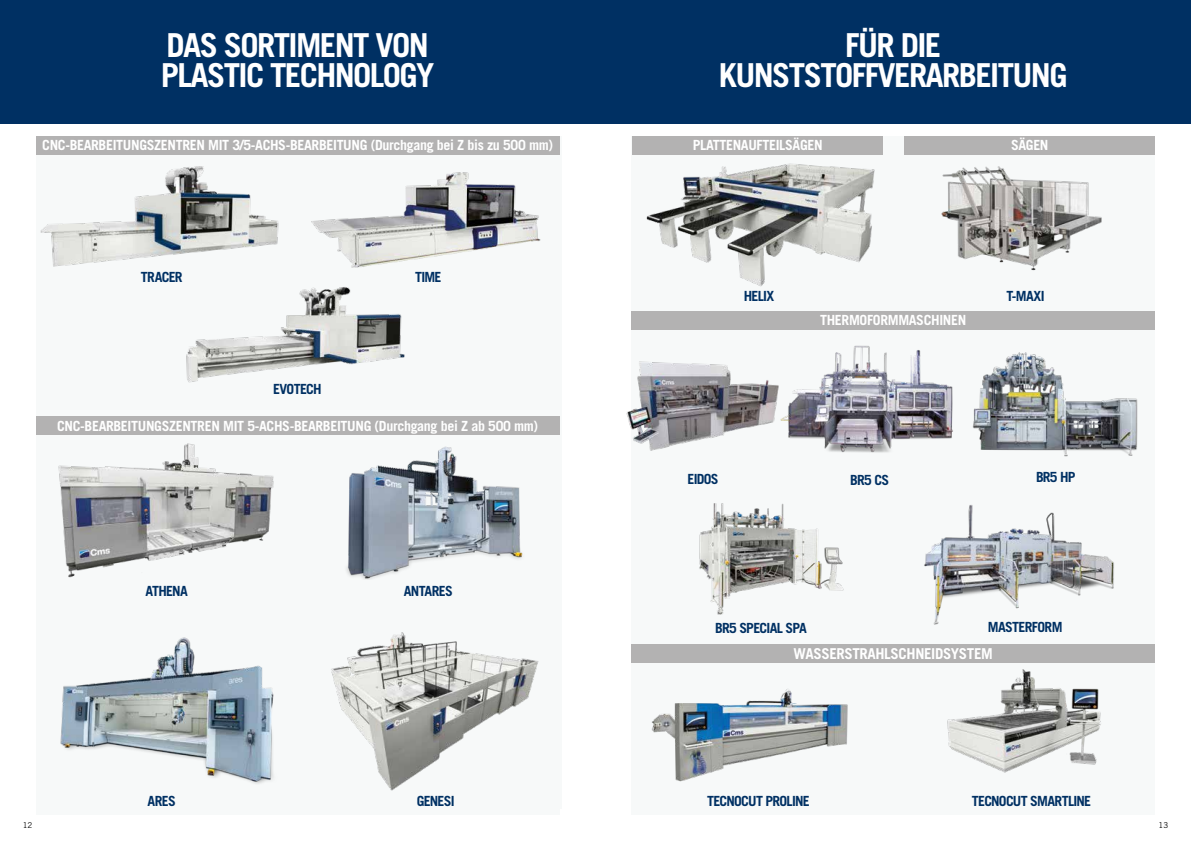
<style>
.page{position:relative;width:1191px;height:842px;background:#fff}
.page>*{position:absolute;margin:0;border:0;box-sizing:border-box;transform-origin:0 0}
.t1{font:700 33px/30.6px "Trade Gothic LT Std";letter-spacing:-.05em;color:#fff}
.t2{font:700 15px "Trade Gothic LT Std";letter-spacing:-.025em;color:#fff}
.t3{font:700 14px "Trade Gothic LT Std";letter-spacing:-.025em;color:#fff}
.t4{font:700 14px "Trade Gothic LT Std";letter-spacing:-.05em;color:#003063}
.t5{font:8px "Trade Gothic LT Std";color:#000}
</style>
<div class="page">
<div style="left:631px;top:136px;width:524px;height:678px;background:#f7f9f9"></div>
<div style="left:0;top:0;width:1191px;height:123px;background:#003063"></div>
<div style="left:904px;top:136px;width:251px;height:18px;background:#b3b2b2"></div>
<img style="left:928px;top:154px;width:192px;height:117px">
<div style="left:631px;top:311px;width:524px;height:19px;background:#b3b2b2"></div>
<img style="left:924px;top:505px;width:190px;height:120px">
<img style="left:787px;top:345px;width:166px;height:108px">
<div style="left:632px;top:136px;width:251px;height:18px;background:#b3b2b2"></div>
<img style="left:640px;top:154px;width:243px;height:133px">
<img style="left:651px;top:689px;width:197px;height:93px">
<div style="left:631px;top:644px;width:524px;height:19px;background:#b3b2b2"></div>
<div style="left:36px;top:136px;width:523px;height:678px;background:#f7f9f9"></div>
<div style="left:36px;top:136px;width:523px;height:18px;background:#b3b2b2"></div>
<img style="left:40px;top:166px;width:239px;height:101px">
<img style="left:186px;top:287px;width:219px;height:96px">
<div style="left:36px;top:417px;width:523px;height:18px;background:#b3b2b2"></div>
<img style="left:58px;top:443px;width:216px;height:135px">
<img style="left:60px;top:637px;width:214px;height:147px">
<img style="left:346px;top:446px;width:177px;height:134px">
<img style="left:311px;top:172px;width:230px;height:96px">
<img style="left:331px;top:632px;width:208px;height:159px">
<img style="left:626px;top:361px;width:161px;height:90px">
<img style="left:699px;top:503px;width:145px;height:112px">
<img style="left:947px;top:669px;width:154px;height:104px">
<img style="left:972px;top:352px;width:166px;height:105px">
<h1 class="t1" style="left:161px;top:29px;width:275px">DAS SORTIMENT VON<br>PLASTIC TECHNOLOGY</h1>
<h1 class="t1" style="left:719px;top:29px;width:350px;text-align:center">FÜR DIE<br>KUNSTSTOFFVERARBEITUNG</h1>
<p class="t3" style="left:42px;top:137px;width:512px">CNC-BEARBEITUNGSZENTREN MIT 3/5-ACHS-BEARBEITUNG (Durchgang bei Z bis zu 500 mm)</p>
<p class="t4" style="left:141px;top:268px;width:43px">TRACER</p>
<p class="t4" style="left:415px;top:268px;width:28px">TIME</p>
<p class="t4" style="left:273px;top:380px;width:50px">EVOTECH</p>
<p class="t3" style="left:57px;top:417px;width:482px">CNC-BEARBEITUNGSZENTREN MIT 5-ACHS-BEARBEITUNG (Durchgang bei Z ab 500 mm)</p>
<p class="t4" style="left:145px;top:582px;width:44px">ATHENA</p>
<p class="t4" style="left:148px;top:793px;width:30px">ARES</p>
<p class="t4" style="left:404px;top:582px;width:51px">ANTARES</p>
<p class="t4" style="left:417px;top:793px;width:39px">GENESI</p>
<p class="t3" style="left:693px;top:137px;width:131px">PLATTENAUFTEILSÄGEN</p>
<p class="t3" style="left:1011px;top:137px;width:39px">SÄGEN</p>
<p class="t4" style="left:744px;top:288px;width:32px">HELIX</p>
<p class="t3" style="left:820px;top:312px;width:148px">THERMOFORMMASCHINEN</p>
<p class="t4" style="left:1006px;top:288px;width:40px">T-MAXI</p>
<p class="t4" style="left:687px;top:471px;width:33px">EIDOS</p>
<p class="t4" style="left:850px;top:471px;width:41px">BR5 CS</p>
<p class="t4" style="left:1036px;top:468px;width:41px">BR5 HP</p>
<p class="t4" style="left:715px;top:619px;width:93px">BR5 SPECIAL SPA</p>
<p class="t4" style="left:987px;top:619px;width:76px">MASTERFORM</p>
<p class="t2" style="left:793px;top:644px;width:201px">WASSERSTRAHLSCHNEIDSYSTEM</p>
<p class="t4" style="left:707px;top:793px;width:104px">TECNOCUT PROLINE</p>
<p class="t4" style="left:971px;top:793px;width:121px">TECNOCUT SMARTLINE</p>
<p class="t5" style="left:23px;top:820px;width:11px">12</p>
<p class="t5" style="left:1158px;top:820px;width:11px">13</p>
</div>
